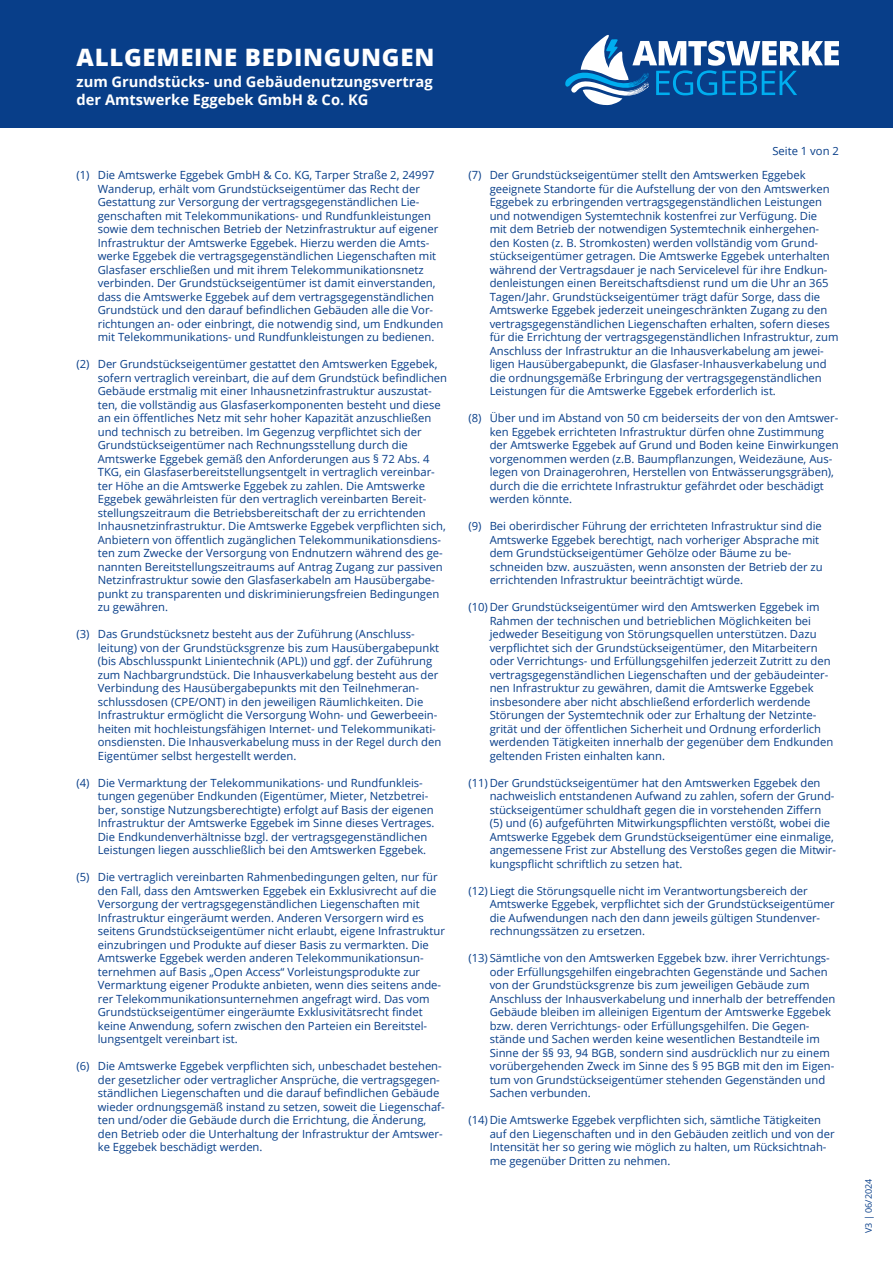
<style>
.page{position:relative;width:893px;height:1263px;background:#fff}
.page>*{position:absolute;margin:0;border:0;box-sizing:border-box;transform-origin:0 0}
.t1{font:800 24px "Open Sans";letter-spacing:.03em;color:#fff}
.t2{font:700 14.7px/17.7px "Open Sans";color:#fff}
.t3{font:11.25px/13.5px "Open Sans";color:#083e89}
.t4{font:9px "Open Sans";color:#083e89}
</style>
<div class="page">
<div style="left:0;top:0;width:893px;height:128px;background:#083e89"></div>
<svg style="left:565px;top:35px;width:274px;height:71px"></svg>
<h1 class="t1" style="left:77px;top:39px;width:359px">ALLGEMEINE BEDINGUNGEN</h1>
<h2 class="t2" style="left:77px;top:73px;width:358px">zum Grundstücks- und Gebäudenutzungsvertrag der Amtswerke Eggebek GmbH &amp; Co. KG</h2>
<p class="t3" style="left:98px;top:168px;width:347px;text-indent:-21px">(1) Die Amtswerke Eggebek GmbH &amp; Co. KG, Tarper Straße 2, 24997<br>Wanderup, erhält vom Grundstückseigentümer das Recht der Gestattung zur Versorgung der vertragsgegenständlichen Lie&shy;genschaften mit Telekommunikations- und Rundfunkleistungen sowie dem technischen Betrieb der Netzinfrastruktur auf eigener Infrastruktur der Amtswerke Eggebek. Hierzu werden die Amts&shy;werke Eggebek die vertragsgegenständlichen Liegenschaften mit Glasfaser erschließen und mit ihrem Telekommunikationsnetz verbinden. Der Grundstückseigentümer ist damit einverstanden, dass die Amtswerke Eggebek auf dem vertragsgegenständlichen Grundstück und den darauf befindlichen Gebäuden alle die Vor&shy;richtungen an- oder einbringt, die notwendig sind, um Endkunden mit Telekommunikations- und Rundfunkleistungen zu bedienen.</p>
<p class="t3" style="left:98px;top:357px;width:351px;text-indent:-21px">(2) Der Grundstückseigentümer gestattet den Amtswerken Eggebek, sofern vertraglich vereinbart, die auf dem Grundstück befindlichen Gebäude erstmalig mit einer Inhausnetzinfrastruktur auszustat&shy;ten, die vollständig aus Glasfaserkomponenten besteht und diese an ein öffentliches Netz mit sehr hoher Kapazität anzuschließen und technisch zu betreiben. Im Gegenzug verpflichtet sich der Grundstückseigentümer nach Rechnungsstellung durch die Amtswerke Eggebek gemäß den Anforderungen aus § 72 Abs. 4<br>TKG, ein Glasfaserbereitstellungsentgelt in vertraglich vereinbar&shy;ter Höhe an die Amtswerke Eggebek zu zahlen. Die Amtswerke Eggebek gewährleisten für den vertraglich vereinbarten Bereit&shy;stellungszeitraum die Betriebsbereitschaft der zu errichtenden Inhausnetzinfrastruktur. Die Amtswerke Eggebek verpflichten sich, Anbietern von öffentlich zugänglichen Telekommunikationsdiens&shy;ten zum Zwecke der Versorgung von Endnutzern während des ge&shy;nannten Bereitstellungszeitraums auf Antrag Zugang zur passiven Netzinfrastruktur sowie den Glasfaserkabeln am Hausübergabe&shy;punkt zu transparenten und diskriminierungsfreien Bedingungen zu gewähren.</p>
<p class="t3" style="left:98px;top:627px;width:345px;text-indent:-21px">(3) Das Grundstücksnetz besteht aus der Zuführung (Anschluss&shy;leitung) von der Grundstücksgrenze bis zum Hausübergabepunkt (bis Abschlusspunkt Linientechnik (APL)) und ggf. der Zuführung zum Nachbargrundstück. Die Inhausverkabelung besteht aus der Verbindung des Hausübergabepunkts mit den Teilnehmeran&shy;schlussdosen (CPE/ONT) in den jeweiligen Räumlichkeiten. Die Infrastruktur ermöglicht die Versorgung Wohn- und Gewerbeein&shy;heiten mit hochleistungsfähigen Internet- und Telekommunikati&shy;onsdiensten. Die Inhausverkabelung muss in der Regel durch den Eigentümer selbst hergestellt werden.</p>
<p class="t3" style="left:98px;top:775px;width:338px;text-indent:-21px">(4) Die Vermarktung der Telekommunikations- und Rundfunkleis&shy;tungen gegenüber Endkunden (Eigentümer, Mieter, Netzbetrei&shy;ber, sonstige Nutzungsberechtigte) erfolgt auf Basis der eigenen Infrastruktur der Amtswerke Eggebek im Sinne dieses Vertrages.<br>Die Endkundenverhältnisse bzgl. der vertragsgegenständlichen Leistungen liegen ausschließlich bei den Amtswerken Eggebek.</p>
<p class="t3" style="left:98px;top:870px;width:349px;text-indent:-21px">(5) Die vertraglich vereinbarten Rahmenbedingungen gelten, nur für den Fall, dass den Amtswerken Eggebek ein Exklusivrecht auf die Versorgung der vertragsgegenständlichen Liegenschaften mit Infrastruktur eingeräumt werden. Anderen Versorgern wird es seitens Grundstückseigentümer nicht erlaubt, eigene Infrastruktur einzubringen und Produkte auf dieser Basis zu vermarkten. Die Amtswerke Eggebek werden anderen Telekommunikationsun&shy;ternehmen auf Basis „Open Access“ Vorleistungsprodukte zur Vermarktung eigener Produkte anbieten, wenn dies seitens ande&shy;rer Telekommunikationsunternehmen angefragt wird. Das vom Grundstü ckseigentü mer eingeräumte Exklusivitätsrecht findet keine Anwendung, sofern zwischen den Parteien ein Bereitstel&shy;lungsentgelt vereinbart ist.</p>
<p class="t3" style="left:98px;top:1059px;width:348px;text-indent:-21px">(6) Die Amtswerke Eggebek verpflichten sich, unbeschadet bestehen&shy;der gesetzlicher oder vertraglicher Ansprüche, die vertragsgegen&shy;ständlichen Liegenschaften und die darauf befindlichen Gebäude wieder ordnungsgemä ß instand zu setzen, soweit die Liegenschaf&shy;ten und/oder die Gebäude durch die Errichtung, die Änderung, den Betrieb oder die Unterhaltung der Infrastruktur der Amtswer&shy;ke Eggebek beschädigt werden.</p>
<p class="t3" style="left:772px;top:144px;width:68px">Seite 1 von 2</p>
<p class="t3" style="left:490px;top:168px;width:350px;text-indent:-21px">(7) Der Grundstückseigentümer stellt den Amtswerken Eggebek geeignete Standorte für die Aufstellung der von den Amtswerken Eggebek zu erbringenden vertragsgegenständlichen Leistungen und notwendigen Systemtechnik kostenfrei zur Verfügung. Die<br>mit dem Betrieb der notwendigen Systemtechnik einhergehen&shy;den Kosten (z. B. Stromkosten) werden vollständig vom Grund&shy;stückseigentümer getragen. Die Amtswerke Eggebek unterhalten während der Vertragsdauer je nach Servicelevel für ihre Endkun&shy;denleistungen einen Bereitschaftsdienst rund um die Uhr an 365<br>Tagen/Jahr. Grundstückseigentümer trägt dafür Sorge, dass die Amtswerke Eggebek jederzeit uneingeschränkten Zugang zu den vertragsgegenständlichen Liegenschaften erhalten, sofern dieses für die Errichtung der vertragsgegenständlichen Infrastruktur, zum Anschluss der Infrastruktur an die Inhausverkabelung am jewei&shy;ligen Hausübergabepunkt, die Glasfaser-Inhausverkabelung und die ordnungsgemäße Erbringung der vertragsgegenständlichen Leistungen für die Amtswerke Eggebek erforderlich ist.</p>
<p class="t3" style="left:490px;top:411px;width:350px;text-indent:-21px">(8) Ü ber und im Abstand von 50 cm beiderseits der von den Amtswer&shy;ken Eggebek errichteten Infrastruktur dü rfen ohne Zustimmung der Amtswerke Eggebek auf Grund und Boden keine Einwirkungen vorgenommen werden (z.B. Baumpflanzungen, Weidezäune, Aus&shy;legen von Drainagerohren, Herstellen von Entwässerungsgrä ben), durch die die errichtete Infrastruktur gefä hrdet oder beschädigt werden könnte.</p>
<p class="t3" style="left:490px;top:519px;width:335px;text-indent:-21px">(9) Bei oberirdischer Fü hrung der errichteten Infrastruktur sind die Amtswerke Eggebek berechtigt, nach vorheriger Absprache mit dem Grundstückseigentü mer Gehölze oder Bäume zu be&shy;schneiden bzw. auszuästen, wenn ansonsten der Betrieb der zu errichtenden Infrastruktur beeinträ chtigt wü rde.</p>
<p class="t3" style="left:490px;top:600px;width:345px;text-indent:-21px">(10) Der Grundstückseigentümer wird den Amtswerken Eggebek im Rahmen der technischen und betrieblichen Möglichkeiten bei jedweder Beseitigung von Störungsquellen unterstützen. Dazu verpflichtet sich der Grundstückseigentü mer, den Mitarbeitern oder Verrichtungs- und Erfüllungsgehilfen jederzeit Zutritt zu den vertragsgegenständlichen Liegenschaften und der gebäudeinter&shy;nen Infrastruktur zu gewähren, damit die Amtswerke Eggebek insbesondere aber nicht abschließend erforderlich werdende Störungen der Systemtechnik oder zur Erhaltung der Netzinte&shy;grität und der öffentlichen Sicherheit und Ordnung erforderlich werdenden Tätigkeiten innerhalb der gegenüber dem Endkunden geltenden Fristen einhalten kann.</p>
<p class="t3" style="left:490px;top:775px;width:348px;text-indent:-21px">(11) Der Grundstückseigentümer hat den Amtswerken Eggebek den nachweislich entstandenen Aufwand zu zahlen, sofern der Grund&shy;stückseigentü mer schuldhaft gegen die in vorstehenden Ziffern (5) und (6) aufgefü hrten Mitwirkungspflichten verstößt, wobei die Amtswerke Eggebek dem Grundstückseigentümer eine einmalige, angemessene Frist zur Abstellung des Verstoßes gegen die Mitwir&shy;kungspflicht schriftlich zu setzen hat.</p>
<p class="t3" style="left:490px;top:883px;width:347px;text-indent:-21px">(12) Liegt die Störungsquelle nicht im Verantwortungsbereich der Amtswerke Eggebek, verpflichtet sich der Grundstü ckseigentü mer die Aufwendungen nach den dann jeweils gültigen Stundenver&shy;rechnungssätzen zu ersetzen.</p>
<p class="t3" style="left:490px;top:951px;width:347px;text-indent:-21px">(13) Sämtliche von den Amtswerken Eggebek bzw. ihrer Verrichtungs&shy;oder Erfüllungsgehilfen eingebrachten Gegenstände und Sachen von der Grundstücksgrenze bis zum jeweiligen Gebäude zum Anschluss der Inhausverkabelung und innerhalb der betreffenden Gebäude bleiben im alleinigen Eigentum der Amtswerke Eggebek bzw. deren Verrichtungs- oder Erfüllungsgehilfen. Die Gegen&shy;stände und Sachen werden keine wesentlichen Bestandteile im Sinne der §§ 93, 94 BGB, sondern sind ausdrücklich nur zu einem vorübergehenden Zweck im Sinne des § 95 BGB mit den im Eigen&shy;tum von Grundstückseigentümer stehenden Gegenständen und Sachen verbunden.</p>
<p class="t3" style="left:490px;top:1113px;width:347px;text-indent:-21px">(14) Die Amtswerke Eggebek verpflichten sich, sämtliche Tätigkeiten auf den Liegenschaften und in den Gebäuden zeitlich und von der Intensität her so gering wie möglich zu halten, um Rücksichtnah&shy;me gegenüber Dritten zu nehmen.</p>
<p class="t4" style="left:862px;top:1233px;width:56px;rotate:-90deg">V3 | 06/2024</p>
</div>
